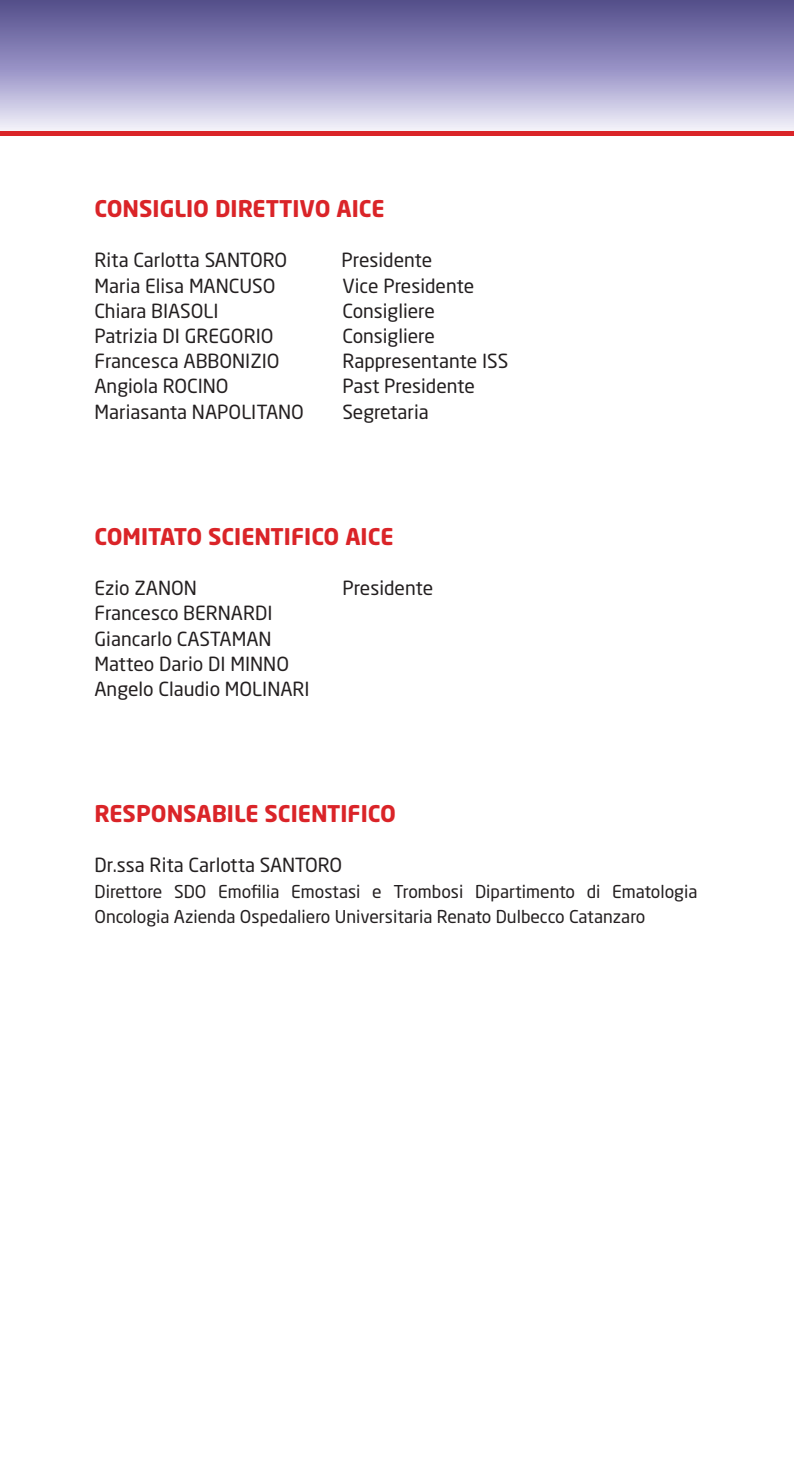
<style>
.page{position:relative;width:794px;height:1474px;background:#fff}
.page>*{position:absolute;margin:0;border:0;box-sizing:border-box;transform-origin:0 0}
.t1{font:700 22.75px "Neo Sans Std";color:#da2428}
.t2{font:19.25px/25.2px "Neo Sans Std";color:#231f20}
.t3{font:17.5px/25.2px "Neo Sans Std";color:#231f20}
</style>
<div class="page">
<div style="left:0;top:0;width:794px;height:135px;background:linear-gradient(to bottom,#4b458a,#f1efff)"></div>
<hr style="left:0;top:131px;width:794px;height:4px;background:#da2428">
<p class="t1" style="left:94px;top:194px;width:292px">CONSIGLIO DIRETTIVO AICE</p>
<p class="t2" style="left:94px;top:247px;width:194px">Rita Carlotta SANTORO</p>
<p class="t2" style="left:341px;top:247px;width:92px">Presidente</p>
<p class="t2" style="left:94px;top:273px;width:182px">Maria Elisa MANCUSO</p>
<p class="t2" style="left:342px;top:273px;width:133px">Vice Presidente</p>
<p class="t2" style="left:94px;top:298px;width:125px">Chiara BIASOLI</p>
<p class="t2" style="left:342px;top:298px;width:94px">Consigliere</p>
<p class="t2" style="left:94px;top:323px;width:181px">Patrizia DI GREGORIO</p>
<p class="t2" style="left:342px;top:323px;width:94px">Consigliere</p>
<p class="t2" style="left:94px;top:348px;width:187px">Francesca ABBONIZIO</p>
<p class="t2" style="left:342px;top:348px;width:167px">Rappresentante ISS</p>
<p class="t2" style="left:94px;top:373px;width:136px">Angiola ROCINO</p>
<p class="t2" style="left:342px;top:373px;width:134px">Past Presidente</p>
<p class="t2" style="left:94px;top:399px;width:211px">Mariasanta NAPOLITANO</p>
<p class="t2" style="left:342px;top:399px;width:88px">Segretaria</p>
<p class="t1" style="left:94px;top:521px;width:301px">COMITATO SCIENTIFICO AICE</p>
<p class="t2" style="left:94px;top:575px;width:104px">Ezio ZANON</p>
<p class="t2" style="left:342px;top:575px;width:92px">Presidente</p>
<p class="t2" style="left:94px;top:600px;width:217px">Francesco BERNARDI<br>Giancarlo CASTAMAN<br>Matteo Dario DI MINNO<br>Angelo Claudio MOLINARI</p>
<p class="t1" style="left:94px;top:799px;width:303px">RESPONSABILE SCIENTIFICO</p>
<p class="t2" style="left:94px;top:852px;width:249px">Dr.ssa Rita Carlotta SANTORO</p>
<p class="t3" style="left:94px;top:878px;width:604px">Direttore SDO Emofilia Emostasi e Trombosi Dipartimento di Ematologia<br>Oncologia Azienda Ospedaliero Universitaria Renato Dulbecco Catanzaro</p>
</div>
